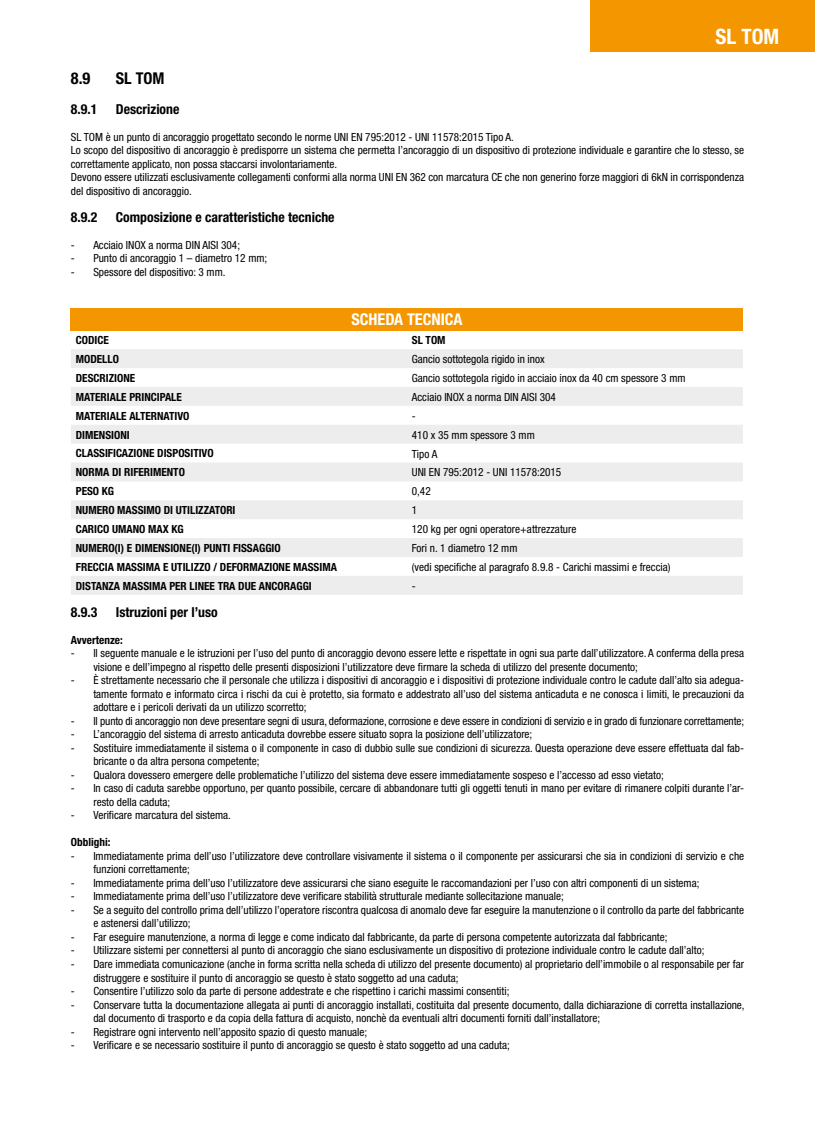
<style>
.page{position:relative;width:815px;height:1124px;background:#fff}
.page>*{position:absolute;margin:0;border:0;box-sizing:border-box;transform-origin:0 0}
.t1{font:700 condensed 21.25px "Helvetica Neue";color:#fff}
.t2{font:700 condensed 16.25px "Helvetica Neue";color:#fff}
.t3{font:700 condensed 16.25px "Helvetica Neue";color:#000}
.t4{font:700 condensed 13.75px "Helvetica Neue";color:#000}
.t5{font:condensed 11.25px/13.5px "Helvetica Neue";color:#000}
.t6{font:700 condensed 11.25px "Helvetica Neue";color:#000}
</style>
<div class="page">
<hr style="left:0;top:1072px;width:1px;height:51px;background:#ededed">
<div style="left:71px;top:308px;width:672px;height:22px;background:#f49600"></div>
<svg style="left:71px;top:349px;width:672px;height:245px;fill:#ededed"></svg>
<div style="left:591px;top:0;width:224px;height:52px;background:#f49600"></div>
<h1 class="t1" style="left:716px;top:24px;width:65px">SL TOM</h1>
<h2 class="t3" style="left:71px;top:68px;width:21px">8.9</h2>
<h2 class="t3" style="left:116px;top:68px;width:50px">SL TOM</h2>
<p class="t4" style="left:71px;top:100px;width:28px">8.9.1</p>
<p class="t4" style="left:116px;top:100px;width:65px">Descrizione</p>
<p class="t5" style="left:71px;top:130px;width:675px">SL TOM è un punto di ancoraggio progettato secondo le norme UNI EN 795:2012 - UNI 11578:2015 Tipo A.<br>Lo scopo del dispositivo di ancoraggio è predisporre un sistema che permetta l’ancoraggio di un dispositivo di protezione individuale e garantire che lo stesso, se correttamente applicato, non possa staccarsi involontariamente.<br>Devono essere utilizzati esclusivamente collegamenti conformi alla norma UNI EN 362 con marcatura CE che non generino forze maggiori di 6kN in corrispondenza del dispositivo di ancoraggio.</p>
<p class="t4" style="left:71px;top:208px;width:28px">8.9.2</p>
<p class="t4" style="left:116px;top:208px;width:220px">Composizione e caratteristiche tecniche</p>
<p class="t5" style="left:71px;top:238px;width:171px">- Acciaio INOX a norma DIN AISI 304;</p>
<p class="t5" style="left:71px;top:251px;width:198px">- Punto di ancoraggio 1 – diametro 12 mm;</p>
<p class="t5" style="left:71px;top:265px;width:156px">- Spessore del dispositivo: 3 mm.</p>
<h2 class="t2" style="left:351px;top:310px;width:113px">SCHEDA TECNICA</h2>
<p class="t6" style="left:76px;top:333px;width:35px">CODICE</p>
<p class="t6" style="left:412px;top:333px;width:35px">SL TOM</p>
<p class="t6" style="left:76px;top:352px;width:45px">MODELLO</p>
<p class="t5" style="left:412px;top:352px;width:134px">Gancio sottotegola rigido in inox</p>
<p class="t6" style="left:76px;top:371px;width:61px">DESCRIZIONE</p>
<p class="t5" style="left:412px;top:371px;width:275px">Gancio sottotegola rigido in acciaio inox da 40 cm spessore 3 mm</p>
<p class="t6" style="left:76px;top:390px;width:108px">MATERIALE PRINCIPALE</p>
<p class="t5" style="left:412px;top:390px;width:146px">Acciaio INOX a norma DIN AISI 304</p>
<p class="t6" style="left:76px;top:409px;width:115px">MATERIALE ALTERNATIVO</p>
<p class="t5" style="left:412px;top:409px;width:5px">-</p>
<p class="t6" style="left:76px;top:427px;width:55px">DIMENSIONI</p>
<p class="t5" style="left:412px;top:428px;width:124px">410 x 35 mm spessore 3 mm</p>
<p class="t6" style="left:76px;top:446px;width:139px">CLASSIFICAZIONE DISPOSITIVO</p>
<p class="t5" style="left:412px;top:446px;width:27px">Tipo A</p>
<p class="t6" style="left:76px;top:465px;width:111px">NORMA DI RIFERIMENTO</p>
<p class="t5" style="left:412px;top:465px;width:151px">UNI EN 795:2012 - UNI 11578:2015</p>
<p class="t6" style="left:76px;top:484px;width:40px">PESO KG</p>
<p class="t5" style="left:412px;top:484px;width:20px">0,42</p>
<p class="t6" style="left:76px;top:503px;width:161px">NUMERO MASSIMO DI UTILIZZATORI</p>
<p class="t5" style="left:412px;top:503px;width:7px">1</p>
<p class="t6" style="left:76px;top:522px;width:109px">CARICO UMANO MAX KG</p>
<p class="t5" style="left:412px;top:522px;width:166px">120 kg per ogni operatore+attrezzature</p>
<p class="t6" style="left:76px;top:541px;width:206px">NUMERO(I) E DIMENSIONE(I) PUNTI FISSAGGIO</p>
<p class="t5" style="left:412px;top:541px;width:107px">Fori n. 1 diametro 12 mm</p>
<p class="t6" style="left:76px;top:560px;width:263px">FRECCIA MASSIMA E UTILIZZO / DEFORMAZIONE MASSIMA</p>
<p class="t5" style="left:412px;top:560px;width:260px">(vedi specifiche al paragrafo 8.9.8 - Carichi massimi e freccia)</p>
<p class="t6" style="left:76px;top:578px;width:237px">DISTANZA MASSIMA PER LINEE TRA DUE ANCORAGGI</p>
<p class="t5" style="left:412px;top:579px;width:5px">-</p>
<p class="t4" style="left:71px;top:603px;width:28px">8.9.3</p>
<p class="t4" style="left:116px;top:603px;width:103px">Istruzioni per l’uso</p>
<p class="t6" style="left:71px;top:633px;width:53px">Avvertenze:</p>
<p class="t5" style="left:93px;top:646px;width:652px;text-indent:-22px">- Il seguente manuale e le istruzioni per l’uso del punto di ancoraggio devono essere lette e rispettate in ogni sua parte dall’utilizzatore. A conferma della presa visione e dell’impegno al rispetto delle presenti disposizioni l’utilizzatore deve firmare la scheda di utilizzo del presente documento;</p>
<p class="t5" style="left:93px;top:673px;width:652px;text-align:justify;text-indent:-22px">- È strettamente necessario che il personale che utilizza i dispositivi di ancoraggio e i dispositivi di protezione individuale contro le cadute dall’alto sia adegua&shy;tamente formato e informato circa i rischi da cui è protetto, sia formato e addestrato all’uso del sistema anticaduta e ne conosca i limiti, le precauzioni da adottare e i pericoli derivati da un utilizzo scorretto;</p>
<p class="t5" style="left:71px;top:714px;width:675px">- Il punto di ancoraggio non deve presentare segni di usura, deformazione, corrosione e deve essere in condizioni di servizio e in grado di funzionare correttamente;</p>
<p class="t5" style="left:71px;top:727px;width:463px">- L’ancoraggio del sistema di arresto anticaduta dovrebbe essere situato sopra la posizione dell’utilizzatore;</p>
<p class="t5" style="left:93px;top:741px;width:652px;text-indent:-22px">- Sostituire immediatamente il sistema o il componente in caso di dubbio sulle sue condizioni di sicurezza. Questa operazione deve essere effettuata dal fab&shy;bricante o da altra persona competente;</p>
<p class="t5" style="left:71px;top:768px;width:594px">- Qualora dovessero emergere delle problematiche l’utilizzo del sistema deve essere immediatamente sospeso e l’accesso ad esso vietato;</p>
<p class="t5" style="left:93px;top:781px;width:652px;text-indent:-22px">- In caso di caduta sarebbe opportuno, per quanto possibile, cercare di abbandonare tutti gli oggetti tenuti in mano per evitare di rimanere colpiti durante l’ar&shy;resto della caduta;</p>
<p class="t5" style="left:71px;top:808px;width:162px">- Verificare marcatura del sistema.</p>
<p class="t6" style="left:71px;top:835px;width:41px">Obblighi:</p>
<p class="t5" style="left:93px;top:849px;width:652px;text-indent:-22px">- Immediatamente prima dell’uso l’utilizzatore deve controllare visivamente il sistema o il componente per assicurarsi che sia in condizioni di servizio e che funzioni correttamente;</p>
<p class="t5" style="left:71px;top:876px;width:630px">- Immediatamente prima dell’uso l’utilizzatore deve assicurarsi che siano eseguite le raccomandazioni per l’uso con altri componenti di un sistema;</p>
<p class="t5" style="left:71px;top:889px;width:494px">- Immediatamente prima dell’uso l’utilizzatore deve verificare stabilità strutturale mediante sollecitazione manuale;</p>
<p class="t5" style="left:93px;top:903px;width:652px;text-indent:-22px">- Se a seguito del controllo prima dell’utilizzo l’operatore riscontra qualcosa di anomalo deve far eseguire la manutenzione o il controllo da parte del fabbricante e astenersi dall’utilizzo;</p>
<p class="t5" style="left:71px;top:930px;width:598px">- Far eseguire manutenzione, a norma di legge e come indicato dal fabbricante, da parte di persona competente autorizzata dal fabbricante;</p>
<p class="t5" style="left:71px;top:943px;width:635px">- Utilizzare sistemi per connettersi al punto di ancoraggio che siano esclusivamente un dispositivo di protezione individuale contro le cadute dall’alto;</p>
<p class="t5" style="left:93px;top:957px;width:652px;text-indent:-22px">- Dare immediata comunicazione (anche in forma scritta nella scheda di utilizzo del presente documento) al proprietario dell’immobile o al responsabile per far distruggere e sostituire il punto di ancoraggio se questo è stato soggetto ad una caduta;</p>
<p class="t5" style="left:71px;top:984px;width:440px">- Consentire l’utilizzo solo da parte di persone addestrate e che rispettino i carichi massimi consentiti;</p>
<p class="t5" style="left:93px;top:997px;width:653px;text-indent:-22px">- Conservare tutta la documentazione allegata ai punti di ancoraggio installati, costituita dal presente documento, dalla dichiarazione di corretta installazione, dal documento di trasporto e da copia della fattura di acquisto, nonchè da eventuali altri documenti forniti dall’installatore;</p>
<p class="t5" style="left:71px;top:1024px;width:298px">- Registrare ogni intervento nell’apposito spazio di questo manuale;</p>
<p class="t5" style="left:71px;top:1038px;width:441px">- Verificare e se necessario sostituire il punto di ancoraggio se questo è stato soggetto ad una caduta;</p>
</div>
